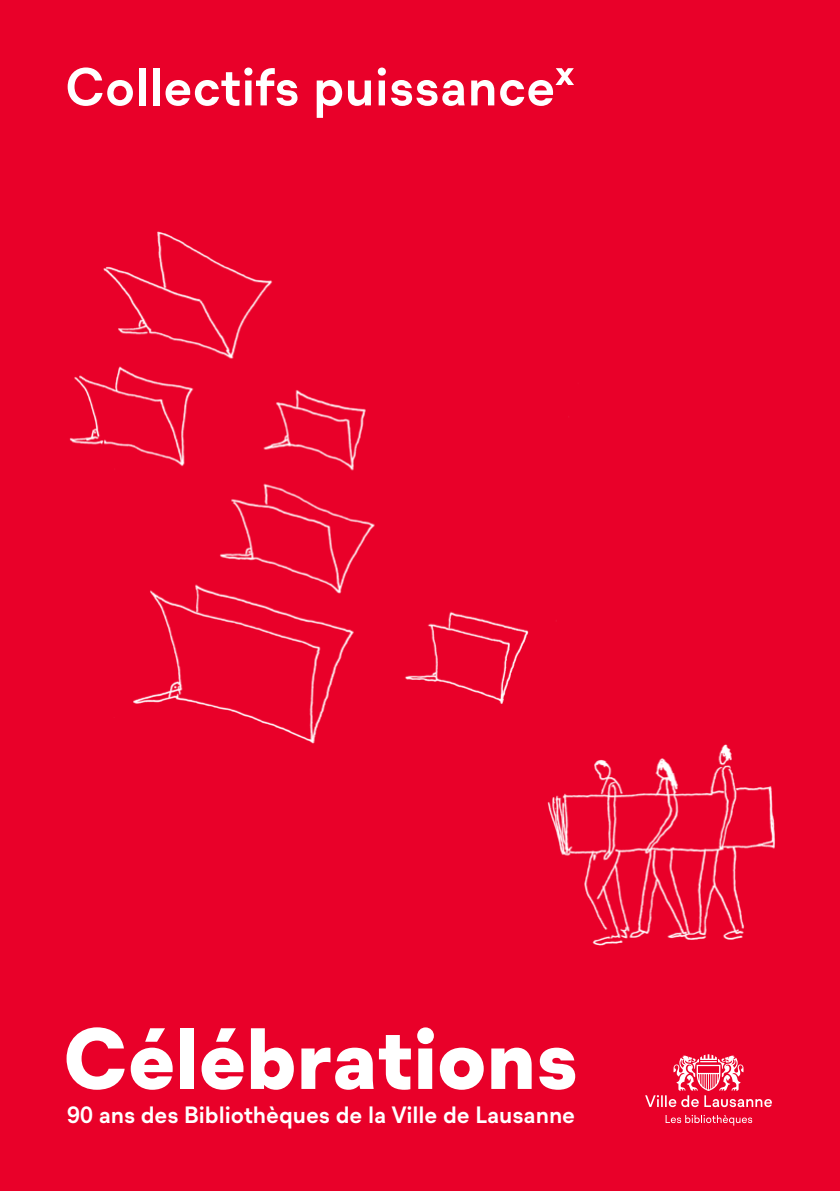
<style>
.page{position:relative;width:840px;height:1191px;background:#fff}
.page>*{position:absolute;margin:0;border:0;box-sizing:border-box;transform-origin:0 0}
.t1{font:900 84.2px "Lausanne";letter-spacing:-.005em;color:#fff}
.t2{font:700 51.8px "Lausanne";letter-spacing:.005em;color:#fff}
.t3{font:700 23px "Lausanne";letter-spacing:-.005em;color:#fff}
</style>
<div class="page">
<div style="left:0;top:0;width:839px;height:1191px;background:#e90029"></div>
<img style="left:69px;top:231px;width:460px;height:513px">
<img style="left:474px;top:739px;width:301px;height:207px">
<svg style="left:645px;top:1054px;width:126px;height:53px"></svg>
<svg style="left:665px;top:1114px;width:86px;height:11px"></svg>
<h2 class="t2" style="left:65px;top:49px;width:510px">Collectifs puissanceˣ</h2>
<h1 class="t1" style="left:63px;top:998px;width:516px">Célébrations</h1>
<p class="t3" style="left:67px;top:1098px;width:509px">90 ans des Bibliothèques de la Ville de Lausanne</p>
</div>
